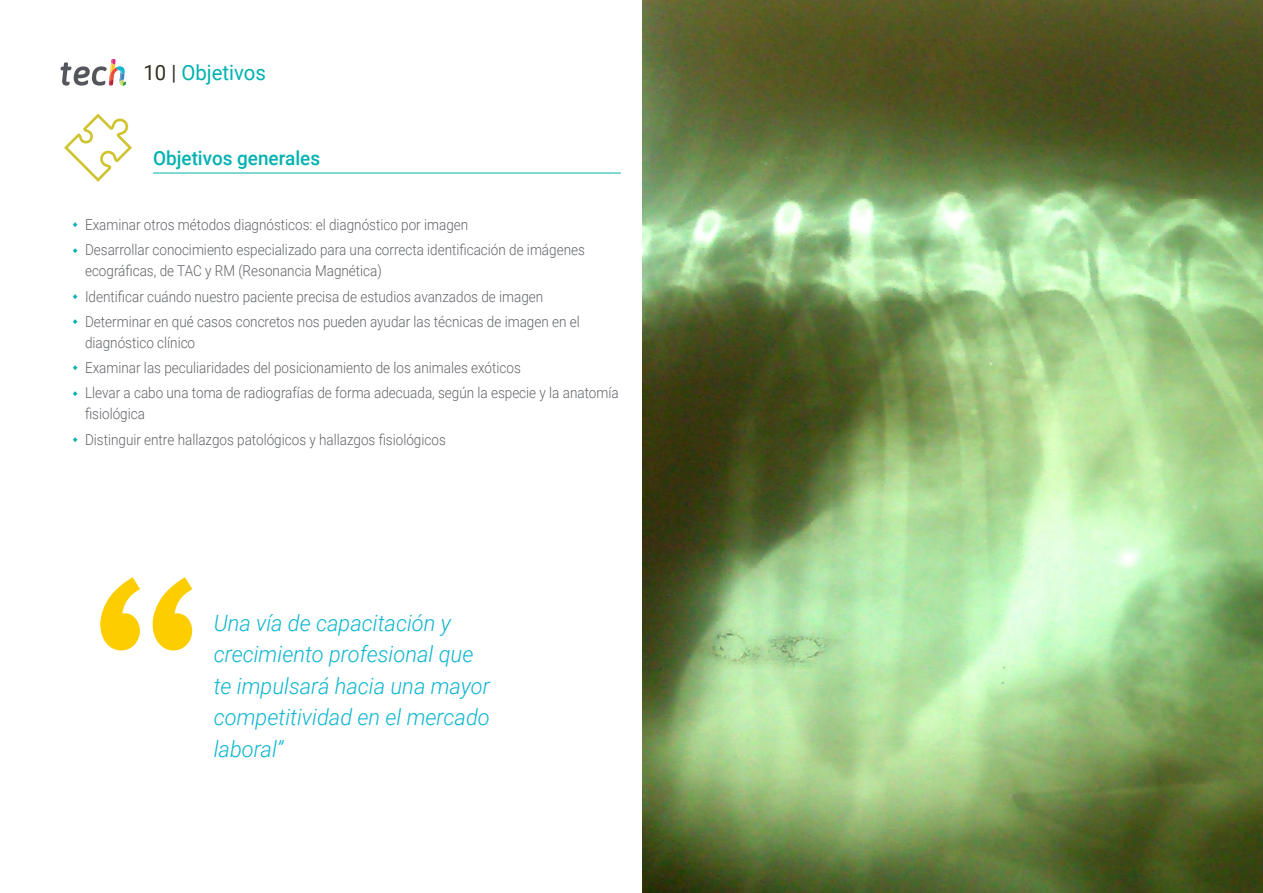
<style>
.page{position:relative;width:1263px;height:893px;background:#fff}
.page>*{position:absolute;margin:0;border:0;box-sizing:border-box;transform-origin:0 0}
.t1{font:italic 300 22.5px/31.5px "Roboto";color:#0fb6cf}
.t2{font:21px "Roboto";color:#00b2af}
.t3{font:500 19.5px "Roboto";color:#00b2af}
.t4{font:300 15px/25.2px "Roboto";color:#61646a;scale:.9 1}
.s1{color:#312e20}
</style>
<div class="page">
<hr style="left:153px;top:173px;width:468px;height:1px;background:#00b2af">
<svg style="left:64px;top:114px;width:68px;height:68px"></svg>
<img style="left:642px;top:0;width:621px;height:893px">
<svg style="left:100px;top:577px;width:92px;height:73px"></svg>
<svg style="left:61px;top:59px;width:65px;height:27px"></svg>
<h2 class="t2" style="left:144px;top:57px;width:124px"><span class="s1">10 |</span> Objetivos</h2>
<h3 class="t3" style="left:153px;top:144px;width:169px">Objetivos generales</h3>
<p class="t4" style="left:85px;top:212px;width:557px">Examinar otros métodos diagnósticos: el diagnóstico por imagen<br>Desarrollar conocimiento especializado para una correcta identificación de imágenes</p>
<p class="t4" style="left:85px;top:258px;width:551px">ecográficas, de TAC y RM (Resonancia Magnética)<br>Identificar cuándo nuestro paciente precisa de estudios avanzados de imagen<br>Determinar en qué casos concretos nos pueden ayudar las técnicas de imagen en el</p>
<p class="t4" style="left:85px;top:329px;width:594px">diagnóstico clínico<br>Examinar las peculiaridades del posicionamiento de los animales exóticos<br>Llevar a cabo una toma de radiografías de forma adecuada, según la especie y la anatomía</p>
<p class="t4" style="left:85px;top:401px;width:402px">fisiológica<br>Distinguir entre hallazgos patológicos y hallazgos fisiológicos</p>
<h1 class="t1" style="left:214px;top:606px;width:278px">Una vía de capacitación y crecimiento profesional que te impulsará hacia una mayor competitividad en el mercado laboral”</h1>
</div>
